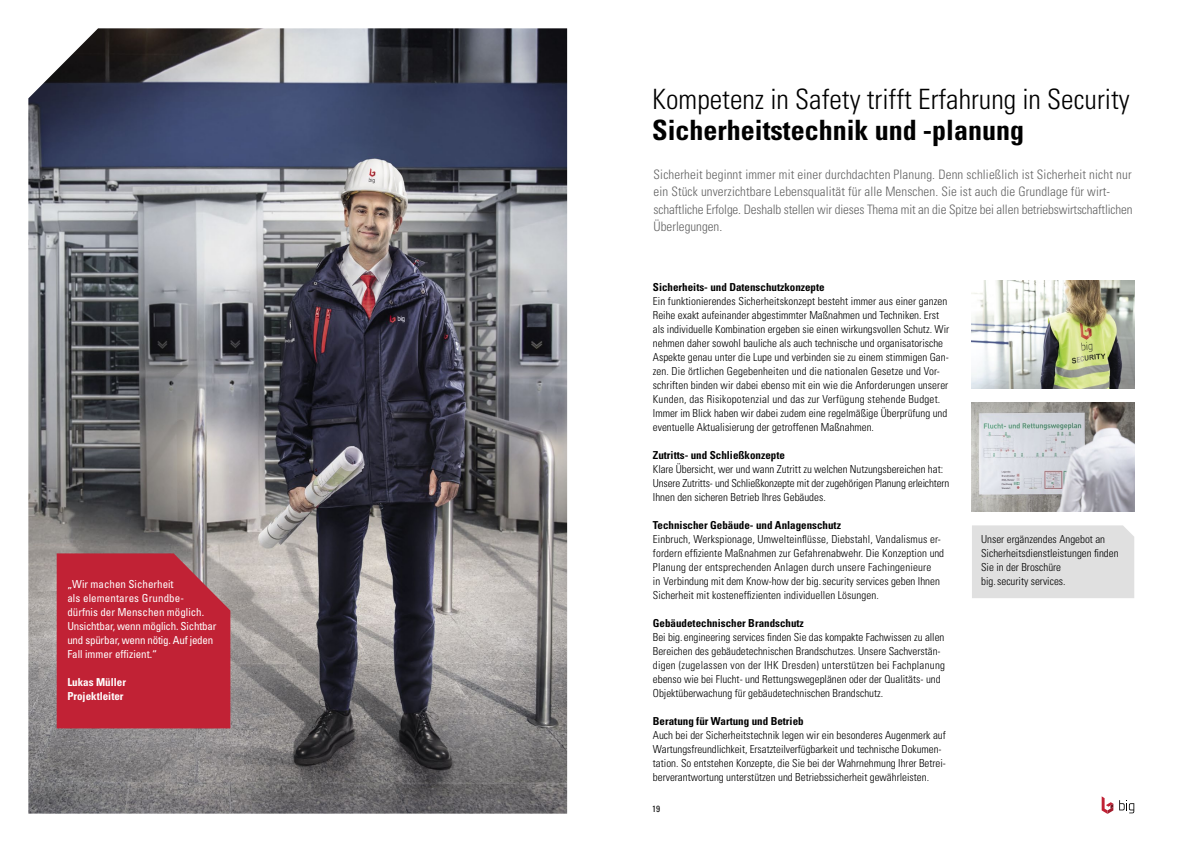
<style>
.page{position:relative;width:1191px;height:842px;background:#fff}
.page>*{position:absolute;margin:0;border:0;box-sizing:border-box;transform-origin:0 0}
.t1{font:300 condensed 28px "Univers LT Std";color:#000}
.t2{font:700 condensed 28px "Univers LT Std";color:#000}
.t3{font:300 condensed 13px/17.5px "Univers LT Std";letter-spacing:.01em;color:#636363}
.t4{font:300 condensed 11px/14px "Univers LT Std";color:#000}
.t5{font:700 condensed 11px "Univers LT Std";color:#000}
.t6{font:condensed 11px/14px "Univers LT Std";color:#fff}
.t7{font:700 condensed 11px/14px "Univers LT Std";color:#fff}
.t8{font:condensed 9px "Univers LT Std";color:#000}
</style>
<div class="page">
<img style="left:972px;top:403px;width:162px;height:108px">
<img style="left:972px;top:280px;width:162px;height:109px">
<img style="left:28px;top:28px;width:539px;height:786px">
<div style="left:57px;top:553px;width:173px;height:175px;background:#c12235"></div>
<div style="left:972px;top:525px;width:162px;height:73px;background:#e0e0e0"></div>
<svg style="left:1119px;top:800px;width:15px;height:13px"></svg>
<svg style="left:1101px;top:796px;width:12px;height:18px"></svg>
<p class="t6" style="left:67px;top:577px;width:150px">„Wir machen Sicherheit<br>als elementares Grundbe&shy;dürfnis der Menschen möglich.<br>Unsichtbar, wenn möglich. Sichtbar und spürbar, wenn nötig. Auf jeden<br>Fall immer effizient.“</p>
<p class="t7" style="left:67px;top:675px;width:60px">Lukas Müller<br>Projektleiter</p>
<h1 class="t1" style="left:652px;top:82px;width:479px">Kompetenz in Safety trifft Erfahrung in Security</h1>
<h1 class="t2" style="left:652px;top:113px;width:373px">Sicherheitstechnik und -planung</h1>
<p class="t3" style="left:653px;top:166px;width:480px">Sicherheit beginnt immer mit einer durchdachten Planung. Denn schließlich ist Sicherheit nicht nur ein Stück unverzichtbare Lebensqualität für alle Menschen. Sie ist auch die Grundlage für wirt&shy;schaftliche Erfolge. Deshalb stellen wir dieses Thema mit an die Spitze bei allen betriebswirtschaftlichen Überlegungen.</p>
<p class="t5" style="left:653px;top:280px;width:173px">Sicherheits- und Datenschutzkonzepte</p>
<p class="t4" style="left:653px;top:294px;width:298px">Ein funktionierendes Sicherheitskonzept besteht immer aus einer ganzen Reihe exakt aufeinander abgestimmter Maßnahmen und Techniken. Erst als individuelle Kombination ergeben sie einen wirkungsvollen Schutz. Wir nehmen daher sowohl bauliche als auch technische und organisatorische Aspekte genau unter die Lupe und verbinden sie zu einem stimmigen Gan&shy;zen. Die örtlichen Gegebenheiten und die nationalen Gesetze und Vor&shy;schriften binden wir dabei ebenso mit ein wie die Anforderungen unserer Kunden, das Risikopotenzial und das zur Verfügung stehende Budget.<br>Immer im Blick haben wir dabei zudem eine regelmäßige Überprüfung und eventuelle Aktualisierung der getroffenen Maßnahmen.</p>
<p class="t5" style="left:653px;top:448px;width:134px">Zutritts- und Schließkonzepte</p>
<p class="t4" style="left:653px;top:462px;width:298px">Klare Übersicht, wer und wann Zutritt zu welchen Nutzungsbereichen hat:<br>Unsere Zutritts- und Schließkonzepte mit der zugehörigen Planung erleichtern<br>Ihnen den sicheren Betrieb Ihres Gebäudes.</p>
<p class="t5" style="left:653px;top:518px;width:190px">Technischer Gebäude- und Anlagenschutz</p>
<p class="t4" style="left:653px;top:532px;width:293px">Einbruch, Werkspionage, Umwelteinflüsse, Diebstahl, Vandalismus er&shy;fordern effiziente Maßnahmen zur Gefahrenabwehr. Die Konzeption und Planung der entsprechenden Anlagen durch unsere Fachingenieure<br>in Verbindung mit dem Know-how der big.security services geben Ihnen Sicherheit mit kosteneffizienten individuellen Lösungen.</p>
<p class="t5" style="left:653px;top:616px;width:152px">Gebäudetechnischer Brandschutz</p>
<p class="t4" style="left:653px;top:630px;width:294px">Bei big. engineering services finden Sie das kompakte Fachwissen zu allen Bereichen des gebäudetechnischen Brandschutzes. Unsere Sachverstän&shy;digen (zugelassen von der IHK Dresden) unterstützen bei Fachplanung ebenso wie bei Flucht- und Rettungswegeplänen oder der Qualitäts- und Objektüberwachung für gebäudetechnischen Brandschutz.</p>
<p class="t5" style="left:653px;top:714px;width:152px">Beratung für Wartung und Betrieb</p>
<p class="t4" style="left:653px;top:728px;width:294px">Auch bei der Sicherheitstechnik legen wir ein besonderes Augenmerk auf Wartungsfreundlichkeit, Ersatzteilverfügbarkeit und technische Dokumen&shy;tation. So entstehen Konzepte, die Sie bei der Wahrnehmung Ihrer Betrei&shy;berverantwortung unterstützen und Betriebssicherheit gewährleisten.</p>
<p class="t8" style="left:652px;top:803px;width:9px">19</p>
<p class="t4" style="left:981px;top:532px;width:139px">Unser ergänzendes Angebot an<br>Sicherheitsdienstleistungen finden<br>Sie in der Broschüre<br>big.security services.</p>
</div>
